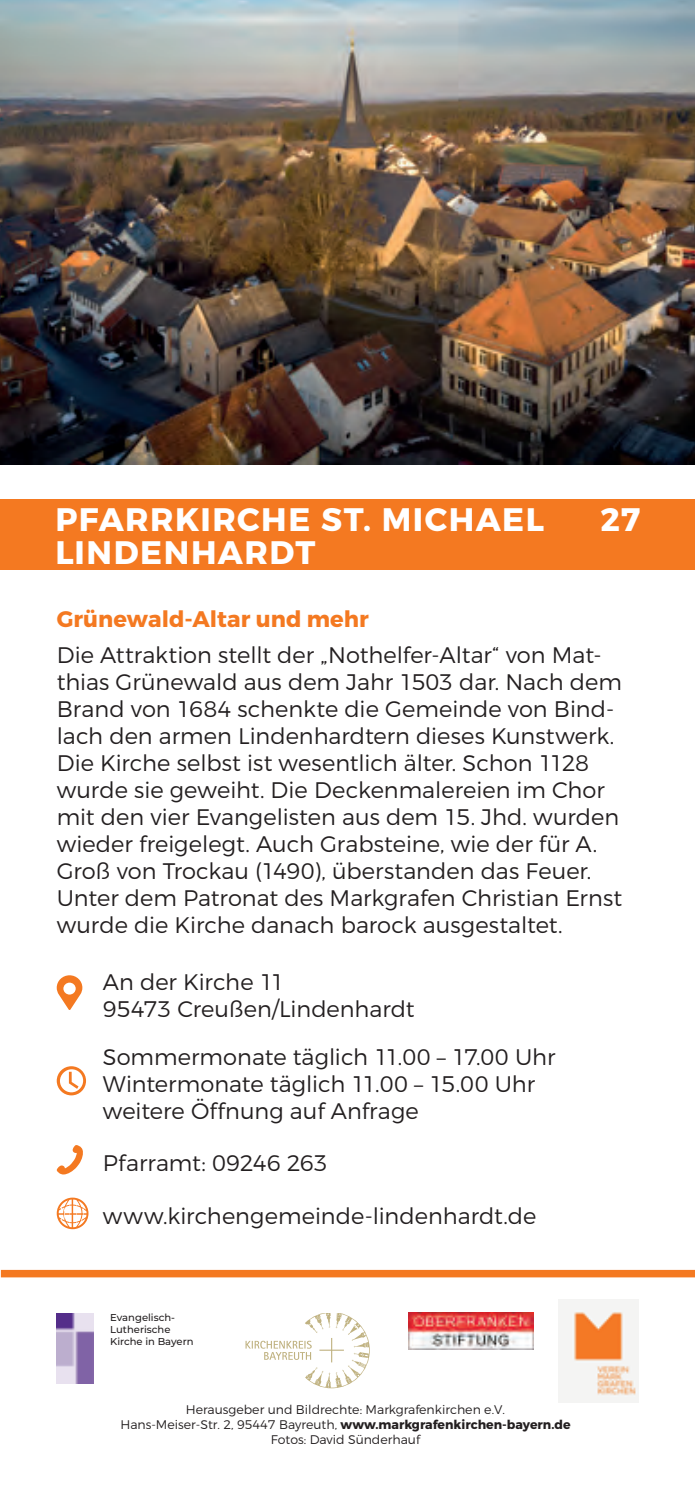
<style>
.page{position:relative;width:695px;height:1489px;background:#fff}
.page>*{position:absolute;margin:0;border:0;box-sizing:border-box;transform-origin:0 0}
.t1{font:700 32.5px "Montserrat";letter-spacing:.045em;color:#fff}
.t2{font:300 22.5px/27px "Montserrat";color:#231f20}
.t3{font:700 22.5px "Montserrat";letter-spacing:.005em;color:#f47921}
.t4{font:300 12.5px/15px "Montserrat";color:#231f20;text-align:center}
.t5{font:500 10px/12px "Montserrat";color:#231f20}
.s1{font-weight:700}
</style>
<div class="page">
<div style="left:1px;top:499px;width:693px;height:71px;background:#f47921"></div>
<svg style="left:57px;top:975px;width:25px;height:34px"></svg>
<svg style="left:57px;top:1066px;width:29px;height:29px"></svg>
<svg style="left:56px;top:1145px;width:27px;height:29px"></svg>
<svg style="left:57px;top:1197px;width:31px;height:32px"></svg>
<img style="left:558px;top:1299px;width:80px;height:102px">
<div style="left:1px;top:1269px;width:693px;height:8px;background:#f47921"></div>
<img style="left:57px;top:1313px;width:36px;height:70px">
<img style="left:408px;top:1312px;width:125px;height:37px">
<svg style="left:245px;top:1313px;width:125px;height:75px"></svg>
<img style="left:0;top:0;width:694px;height:464px">
<h1 class="t1" style="left:55px;top:499px;width:490px">PFARRKIRCHE ST. MICHAEL</h1>
<h1 class="t1" style="left:600px;top:499px;width:41px">27</h1>
<h1 class="t1" style="left:55px;top:532px;width:261px">LINDENHARDT</h1>
<p class="t3" style="left:57px;top:605px;width:314px">Grünewald-Altar und mehr</p>
<p class="t2" style="left:57px;top:641px;width:567px">Die Attraktion stellt der „Nothelfer-Altar“ von Mat&shy;thias Grünewald aus dem Jahr 1503 dar. Nach dem Brand von 1684 schenkte die Gemeinde von Bind&shy;lach den armen Lindenhardtern dieses Kunstwerk.<br>Die Kirche selbst ist wesentlich älter. Schon 1128 wurde sie geweiht. Die Deckenmalereien im Chor mit den vier Evangelisten aus dem 15. Jhd. wurden wieder freigelegt. Auch Grabsteine, wie der für A.<br>Groß von Trockau (1490), überstanden das Feuer.<br>Unter dem Patronat des Markgrafen Christian Ernst wurde die Kirche danach barock ausgestaltet.</p>
<p class="t2" style="left:103px;top:968px;width:313px">An der Kirche 11<br>95473 Creußen/Lindenhardt</p>
<p class="t2" style="left:103px;top:1042px;width:454px">Sommermonate täglich 11.00 – 17.00 Uhr<br>Wintermonate täglich 11.00 – 15.00 Uhr weitere Öffnung auf Anfrage</p>
<p class="t2" style="left:103px;top:1148px;width:226px">Pfarramt: 09246 263</p>
<p class="t2" style="left:103px;top:1202px;width:435px">www.kirchengemeinde-lindenhardt.de</p>
<p class="t5" style="left:110px;top:1311px;width:85px">Evangelisch-<br>Lutherische<br>Kirche in Bayern</p>
<p class="t4" style="left:120px;top:1401px;width:451px">Herausgeber und Bildrechte: Markgrafenkirchen e.V.<br>Hans-Meiser-Str. 2, 95447 Bayreuth, <span class="s1">www.markgrafenkirchen-bayern.de<br></span>Fotos: David Sünderhauf</p>
</div>
